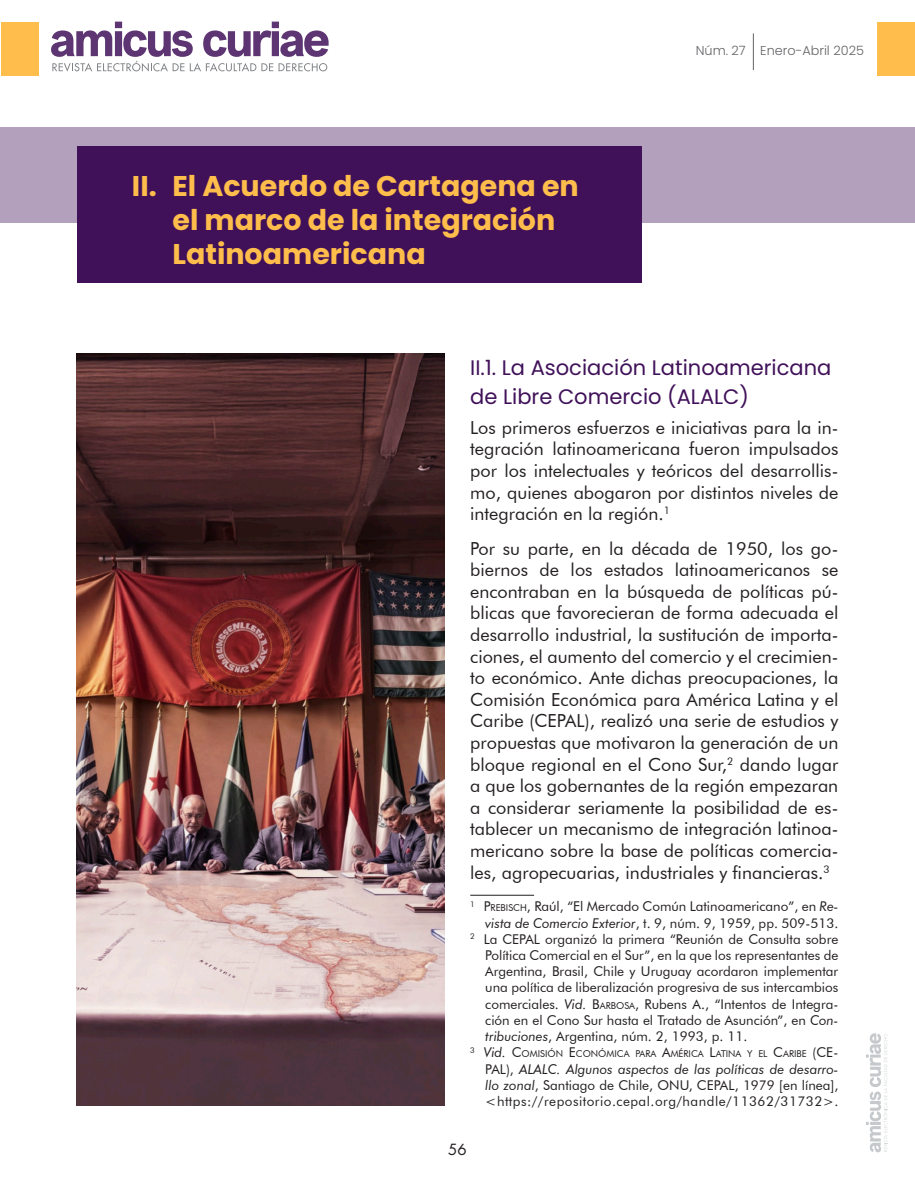
<style>
.page{position:relative;width:915px;height:1191px;background:#fff}
.page>*{position:absolute;margin:0;border:0;box-sizing:border-box;transform-origin:0 0}
.t1{font:700 28.5px/34.2px "Poppins";color:#ffbd4b}
.t2{font:21px/28.5px "Poppins";color:#401159}
.t3{font:18px/21.6px "Futura BT";color:#231f20;text-align:justify}
.t4{font:15px "Futura Std";color:#231f20}
.t5{font:13.5px/16.2px "Futura BT";color:#231f20;text-align:justify}
.t6{font:300 12.75px "Poppins";color:#636366}
.t7{font:9.45px "Futura BT";color:#231f20}
.s1{font-style:inherit}
.s2{font-size:9.45px}
.s3{font-style:italic}
.s4{font-style:italic;font-size:13.5px}
.s5{font-size:13.5px}
</style>
<div class="page">
<svg style="left:866px;top:1033px;width:21px;height:119px"></svg>
<hr style="left:470px;top:895px;width:64px;height:1px;background:#231f20">
<div style="left:0;top:128px;width:914px;height:95px;background:#b3a0bd"></div>
<div style="left:77px;top:147px;width:564px;height:136px;background:#401159"></div>
<img style="left:77px;top:353px;width:367px;height:753px">
<svg style="left:51px;top:22px;width:277px;height:50px"></svg>
<div style="left:1px;top:22px;width:37px;height:53px;background:#ffbd4b"></div>
<div style="left:877px;top:22px;width:37px;height:53px;background:#ffbd4b"></div>
<hr style="left:752px;top:33px;width:1px;height:37px;background:#636366">
<h1 class="t1" style="left:172px;top:169px;width:408px;text-indent:-40px">II. El Acuerdo de Cartagena en el marco de la integración<br>Latinoamericana</h1>
<p class="t6" style="left:695px;top:43px;width:170px">Núm. 27 Enero-Abril 2025</p>
<p class="t2" style="left:470px;top:353px;width:362px">II.1. La Asociación Latinoamericana de Libre Comercio (ALALC)</p>
<p class="t3" style="left:470px;top:416px;width:369px">Los primeros esfuerzos e iniciativas para la in&shy;tegración latinoamericana fueron impulsados por los intelectuales y teóricos del desarrollis&shy;mo, quienes abogaron por distintos niveles de integración en la región.<sup>1</sup></p>
<p class="t3" style="left:470px;top:537px;width:369px">Por su parte, en la década de 1950, los go&shy;biernos de los estados latinoamericanos se encontraban en la búsqueda de políticas pú&shy;blicas que favorecieran de forma adecuada el desarrollo industrial, la sustitución de importa&shy;ciones, el aumento del comercio y el crecimien&shy;to económico. Ante dichas preocupaciones, la Comisión Económica para América Latina y el Caribe (CEPAL), realizó una serie de estudios y propuestas que motivaron la generación de un bloque regional en el Cono Sur,<sup>2</sup> dando lugar a que los gobernantes de la región empezaran a considerar seriamente la posibilidad de es&shy;tablecer un mecanismo de integración latinoa&shy;mericano sobre la base de políticas comercia&shy;les, agropecuarias, industriales y financieras.<sup>3</sup></p>
<p class="t5" style="left:470px;top:898px;width:369px"><sup>1</sup> <span class="s1">P</span><span class="s2">REBISCH</span>, Raúl, “El Mercado Común Latinoamericano”, en <span class="s3">Re-</span></p>
<p class="t5" style="left:485px;top:914px;width:354px"><span class="s3">vista de Comercio Exterior</span>, t. 9, núm. 9, 1959, pp. 509-513.</p>
<p class="t5" style="left:470px;top:931px;width:369px"><sup>2</sup> La CEPAL organizó la primera “Reunión de Consulta sobre</p>
<p class="t5" style="left:485px;top:947px;width:354px">Política Comercial en el Sur”, en la que los representantes de</p>
<p class="t5" style="left:485px;top:963px;width:354px">Argentina, Brasil, Chile y Uruguay acordaron implementar</p>
<p class="t5" style="left:485px;top:979px;width:354px">una política de liberalización progresiva de sus intercambios</p>
<p class="t5" style="left:485px;top:995px;width:354px">comerciales. <span class="s3">Vid.</span> <span class="s1">B</span><span class="s2">ARBOSA</span>, Rubens A., “Intentos de Integra-</p>
<p class="t5" style="left:485px;top:1012px;width:354px">ción en el Cono Sur hasta el Tratado de Asunción”, en <span class="s3">Con-</span></p>
<p class="t5" style="left:485px;top:1028px;width:263px"><span class="s3">tribuciones</span>, Argentina, núm. 2, 1993, p. 11.</p>
<p class="t7" style="left:470px;top:1048px;width:369px"><sup>3</sup> <span class="s4">Vid.</span> <span class="s5">C</span>OMISIÓN <span class="s5">E</span>CONÓMICA PARA <span class="s5">A</span>MÉRICA <span class="s5">L</span>ATINA Y EL <span class="s5">C</span>ARIBE <span class="s5">(CE-</span></p>
<p class="t5" style="left:485px;top:1060px;width:354px">PAL), <span class="s3">ALALC. Algunos aspectos de las políticas de desarro&shy;llo zonal</span>, Santiago de Chile, ONU, CEPAL, 1979 [en línea], &lt;https://repositorio.cepal.org/handle/11362/31732&gt;.</p>
<p class="t4" style="left:448px;top:1139px;width:20px">56</p>
</div>
